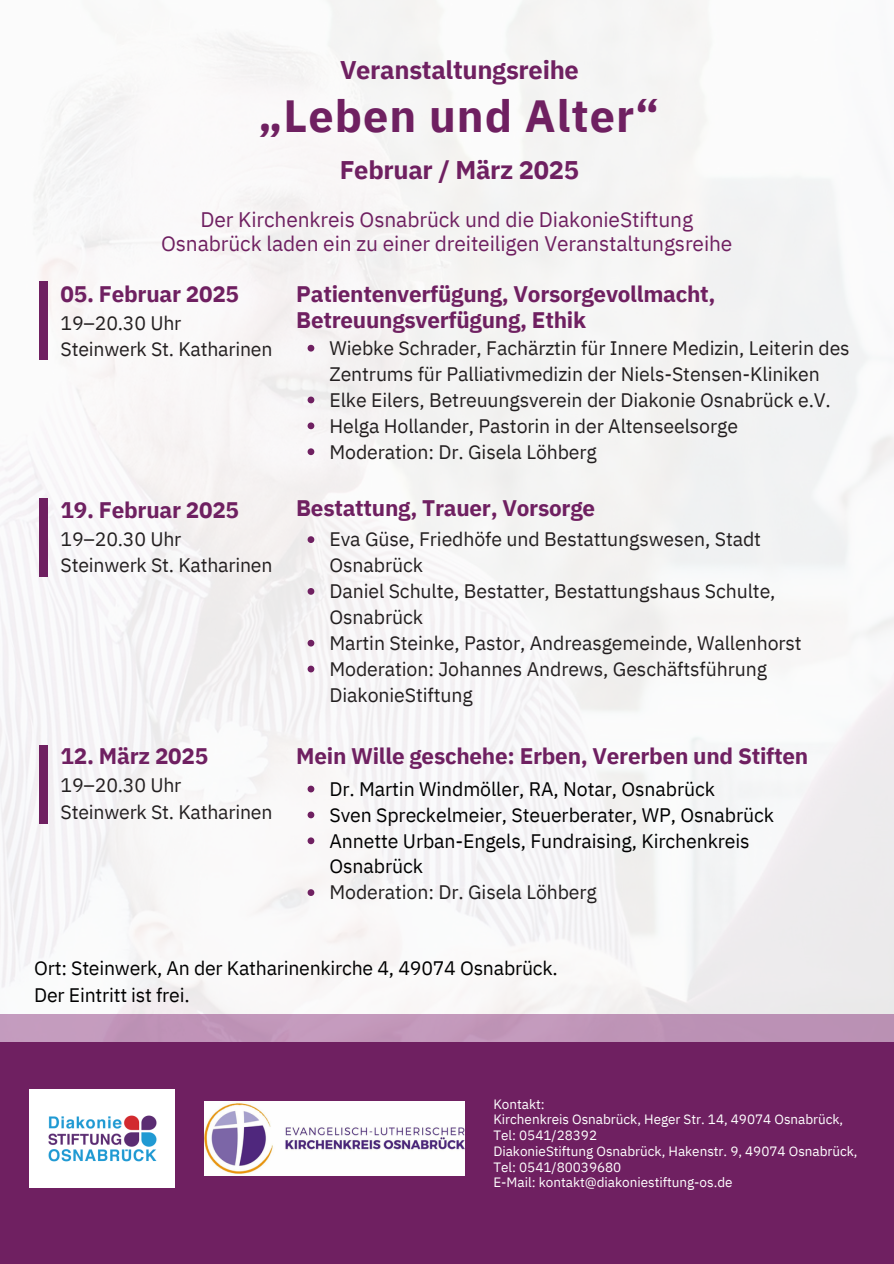
<style>
.page{position:relative;width:894px;height:1264px;background:#fff}
.page>*{position:absolute;margin:0;border:0;box-sizing:border-box;transform-origin:0 0}
.t1{font:700 45px "IBM Plex Sans";letter-spacing:.025em;color:#6f2061}
.t2{font:700 25.5px "IBM Plex Sans";letter-spacing:-.01em;color:#6f2061}
.t3{font:700 22.5px/25.8px "IBM Plex Sans";letter-spacing:-.01em;color:#6f2061}
.t4{font:21px/24.8px "IBM Plex Sans";letter-spacing:-.005em;color:#6f2061;text-align:center}
.t5{font:19.5px/25.8px "IBM Plex Sans";letter-spacing:-.005em;color:#231f20}
.t6{font:19.5px/25.8px "IBM Plex Sans";letter-spacing:-.005em;color:#000}
.t7{font:13.5px/15.8px "IBM Plex Sans";color:#fff}
</style>
<div class="page">
<img style="left:0;top:0;width:893px;height:1013px">
<div style="left:0;top:1041px;width:893px;height:222px;background:#6f2061"></div>
<div style="left:0;top:1013px;width:893px;height:28px;background:#c094b8"></div>
<img style="left:30px;top:1089px;width:145px;height:98px">
<img style="left:204px;top:1101px;width:260px;height:74px">
<svg style="left:307px;top:345px;width:7px;height:6px"></svg>
<svg style="left:307px;top:396px;width:7px;height:7px"></svg>
<svg style="left:307px;top:422px;width:7px;height:7px"></svg>
<svg style="left:307px;top:448px;width:7px;height:7px"></svg>
<svg style="left:307px;top:536px;width:7px;height:7px"></svg>
<svg style="left:307px;top:588px;width:7px;height:6px"></svg>
<svg style="left:307px;top:639px;width:7px;height:7px"></svg>
<svg style="left:307px;top:665px;width:7px;height:7px"></svg>
<svg style="left:307px;top:785px;width:7px;height:7px"></svg>
<svg style="left:307px;top:811px;width:7px;height:7px"></svg>
<svg style="left:307px;top:837px;width:7px;height:7px"></svg>
<svg style="left:307px;top:889px;width:7px;height:7px"></svg>
<div style="left:39px;top:282px;width:9px;height:78px;background:#6f2061"></div>
<div style="left:39px;top:498px;width:9px;height:78px;background:#6f2061"></div>
<div style="left:39px;top:744px;width:9px;height:79px;background:#6f2061"></div>
<p class="t2" style="left:340px;top:53px;width:240px">Veranstaltungsreihe</p>
<p class="t1" style="left:258px;top:86px;width:402px">„Leben und Alter“</p>
<p class="t2" style="left:339px;top:152px;width:241px">Februar / März 2025</p>
<h1 class="t4" style="left:161px;top:206px;width:572px">Der Kirchenkreis Osnabrück und die DiakonieStiftung<br>Osnabrück laden ein zu einer dreiteiligen Veranstaltungsreihe</h1>
<p class="t3" style="left:61px;top:280px;width:180px">05. Februar 2025</p>
<p class="t5" style="left:61px;top:310px;width:213px">19–20.30 Uhr<br>Steinwerk St. Katharinen</p>
<p class="t3" style="left:61px;top:497px;width:180px">19. Februar 2025</p>
<p class="t5" style="left:61px;top:526px;width:213px">19–20.30 Uhr<br>Steinwerk St. Katharinen</p>
<p class="t3" style="left:61px;top:742px;width:149px">12. März 2025</p>
<p class="t5" style="left:61px;top:771px;width:213px;line-height:27px">19–20.30 Uhr<br>Steinwerk St. Katharinen</p>
<h4 class="t3" style="left:296px;top:280px;width:420px">Patientenverfügung, Vorsorgevollmacht,<br>Betreuungsverfügung, Ethik</h4>
<h2 class="t5" style="left:329px;top:335px;width:521px">Wiebke Schrader, Fachärztin für Innere Medizin, Leiterin des<br>Zentrums für Palliativmedizin der Niels-Stensen-Kliniken</h2>
<p class="t5" style="left:329px;top:386px;width:503px">Elke Eilers, Betreuungsverein der Diakonie Osnabrück e.V.</p>
<p class="t5" style="left:329px;top:412px;width:410px">Helga Hollander, Pastorin in der Altenseelsorge</p>
<p class="t5" style="left:329px;top:438px;width:269px">Moderation: Dr. Gisela Löhberg</p>
<p class="t3" style="left:296px;top:494px;width:300px">Bestattung, Trauer, Vorsorge</p>
<h4 class="t5" style="left:329px;top:526px;width:433px">Eva Güse, Friedhöfe und Bestattungswesen, Stadt<br>Osnabrück</h4>
<h2 class="t5" style="left:329px;top:578px;width:447px">Daniel Schulte, Bestatter, Bestattungshaus Schulte,<br>Osnabrück</h2>
<p class="t5" style="left:329px;top:629px;width:473px">Martin Steinke, Pastor, Andreasgemeinde, Wallenhorst</p>
<p class="t5" style="left:329px;top:655px;width:439px">Moderation: Johannes Andrews, Geschäftsführung<br>DiakonieStiftung</p>
<p class="t3" style="left:296px;top:742px;width:513px">Mein Wille geschehe: Erben, Vererben und Stiften</p>
<p class="t6" style="left:329px;top:775px;width:387px">Dr. Martin Windmöller, RA, Notar, Osnabrück</p>
<h4 class="t6" style="left:329px;top:801px;width:446px">Sven Spreckelmeier, Steuerberater, WP, Osnabrück</h4>
<p class="t6" style="left:329px;top:827px;width:421px">Annette Urban-Engels, Fundraising, Kirchenkreis<br>Osnabrück</p>
<p class="t5" style="left:329px;top:879px;width:269px">Moderation: Dr. Gisela Löhberg</p>
<p class="t6" style="left:34px;top:954px;width:525px;line-height:27px">Ort: Steinwerk, An der Katharinenkirche 4, 49074 Osnabrück.<br>Der Eintritt ist frei.</p>
<h3 class="t7" style="left:493px;top:1095px;width:53px">Kontakt:</h3>
<h4 class="t7" style="left:493px;top:1111px;width:351px">Kirchenkreis Osnabrück, Heger Str. 14, 49074 Osnabrück,<br>Tel: 0541/28392</h4>
<h2 class="t7" style="left:493px;top:1142px;width:365px">DiakonieStiftung Osnabrück, Hakenstr. 9, 49074 Osnabrück,<br>Tel: 0541/80039680</h2>
<p class="t7" style="left:493px;top:1174px;width:241px">E-Mail: kontakt@diakoniestiftung-os.de</p>
</div>
